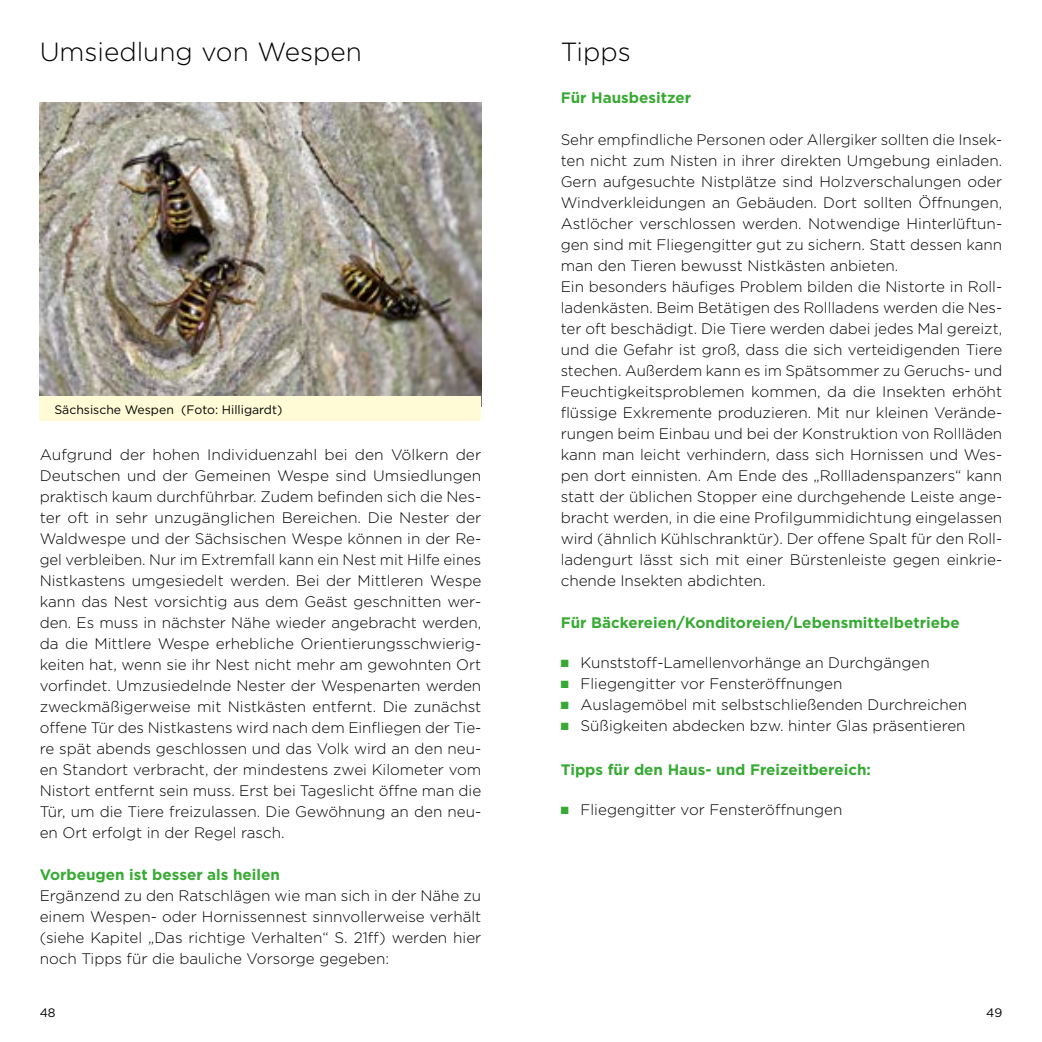
<style>
.page{position:relative;width:1042px;height:1042px;background:#fff}
.page>*{position:absolute;margin:0;border:0;box-sizing:border-box;transform-origin:0 0}
.überschrift_inhaltsa{font:300 26.25px "Gotham";color:#000}
.fließtext_Goth{font:300 15.22px/21px "Gotham";color:#000;text-align:justify}
.fließtext_Goth-2{font:700 15.22px "Gotham";color:#38aa34}
.H3_9pt_bold_hervorhe{font:700 15.22px "Gotham";color:#38aa34}
.bildunterschrift_Got{font:12.25px "Gotham";color:#000}
.s1{color:#38aa34}
</style>
<div class="page">
<img style="left:40px;top:103px;width:441px;height:293px">
<div style="left:40px;top:396px;width:441px;height:25px;background:#fffbd7"></div>
<p class="überschrift_inhaltsa" style="left:40px;top:35px;width:324px">Umsiedlung von Wespen</p>
<p class="bildunterschrift_Got" style="left:54px;top:401px;width:229px">Sächsische Wespen (Foto: Hilligardt)</p>
<p class="fließtext_Goth" style="left:40px;top:443px;width:443px">Aufgrund der hohen Individuenzahl bei den Völkern der Deutschen und der Gemeinen Wespe sind Umsiedlungen praktisch kaum durchführbar. Zudem befinden sich die Nes&shy;ter oft in sehr unzugänglichen Bereichen. Die Nester der Waldwespe und der Sächsischen Wespe können in der Re&shy;gel verbleiben. Nur im Extremfall kann ein Nest mit Hilfe eines Nistkastens umgesiedelt werden. Bei der Mittleren Wespe kann das Nest vorsichtig aus dem Geäst geschnitten wer&shy;den. Es muss in nächster Nähe wieder angebracht werden, da die Mittlere Wespe erhebliche Orientierungsschwierig&shy;keiten hat, wenn sie ihr Nest nicht mehr am gewohnten Ort vorfindet. Umzusiedelnde Nester der Wespenarten werden zweckmäßigerweise mit Nistkästen entfernt. Die zunächst offene Tür des Nistkastens wird nach dem Einfliegen der Tie&shy;re spät abends geschlossen und das Volk wird an den neu&shy;en Standort verbracht, der mindestens zwei Kilometer vom Nistort entfernt sein muss. Erst bei Tageslicht öffne man die Tür, um die Tiere freizulassen. Die Gewöhnung an den neu&shy;en Ort erfolgt in der Regel rasch.</p>
<p class="H3_9pt_bold_hervorhe" style="left:40px;top:864px;width:242px">Vorbeugen ist besser als heilen</p>
<p class="fließtext_Goth" style="left:40px;top:884px;width:443px">Ergänzend zu den Ratschlägen wie man sich in der Nähe zu einem Wespen- oder Hornissennest sinnvollerweise verhält (siehe Kapitel „Das richtige Verhalten“ S. 21ff) werden hier noch Tipps für die bauliche Vorsorge gegeben:</p>
<p class="überschrift_inhaltsa" style="left:561px;top:35px;width:72px">Tipps</p>
<p class="fließtext_Goth-2" style="left:561px;top:87px;width:132px">Für Hausbesitzer</p>
<p class="fließtext_Goth" style="left:561px;top:128px;width:443px">Sehr empfindliche Personen oder Allergiker sollten die Insek&shy;ten nicht zum Nisten in ihrer direkten Umgebung einladen.<br>Gern aufgesuchte Nistplätze sind Holzverschalungen oder Windverkleidungen an Gebäuden. Dort sollten Öffnungen, Astlöcher verschlossen werden. Notwendige Hinterlüftun&shy;gen sind mit Fliegengitter gut zu sichern. Statt dessen kann man den Tieren bewusst Nistkästen anbieten.</p>
<p class="fließtext_Goth" style="left:561px;top:275px;width:443px">Ein besonders häufiges Problem bilden die Nistorte in Roll&shy;ladenkästen. Beim Betätigen des Rollladens werden die Nes&shy;ter oft beschädigt. Die Tiere werden dabei jedes Mal gereizt, und die Gefahr ist groß, dass die sich verteidigenden Tiere stechen. Außerdem kann es im Spätsommer zu Geruchs- und Feuchtigkeitsproblemen kommen, da die Insekten erhöht flüssige Exkremente produzieren. Mit nur kleinen Verände&shy;rungen beim Einbau und bei der Konstruktion von Rollläden kann man leicht verhindern, dass sich Hornissen und Wes&shy;pen dort einnisten. Am Ende des „Rollladenspanzers“ kann statt der üblichen Stopper eine durchgehende Leiste ange&shy;bracht werden, in die eine Profilgummidichtung eingelassen wird (ähnlich Kühlschranktür). Der offene Spalt für den Roll&shy;ladengurt lässt sich mit einer Bürstenleiste gegen einkrie&shy;chende Insekten abdichten.</p>
<p class="fließtext_Goth-2" style="left:561px;top:612px;width:400px">Für Bäckereien/Konditoreien/Lebensmittelbetriebe</p>
<p class="fließtext_Goth" style="left:561px;top:652px;width:370px"><span class="s1">■</span> Kunststoff-Lamellenvorhänge an Durchgängen</p>
<p class="fließtext_Goth" style="left:561px;top:673px;width:283px"><span class="s1">■</span> Fliegengitter vor Fensteröffnungen</p>
<p class="fließtext_Goth" style="left:561px;top:694px;width:408px"><span class="s1">■</span> Auslagemöbel mit selbstschließenden Durchreichen</p>
<p class="fließtext_Goth" style="left:561px;top:715px;width:406px"><span class="s1">■</span> Süßigkeiten abdecken bzw. hinter Glas präsentieren</p>
<p class="fließtext_Goth-2" style="left:561px;top:759px;width:312px">Tipps für den Haus- und Freizeitbereich:</p>
<p class="fließtext_Goth" style="left:561px;top:799px;width:283px"><span class="s1">■</span> Fliegengitter vor Fensteröffnungen</p>
<p class="bildunterschrift_Got" style="left:40px;top:1005px;width:17px">48</p>
<p class="bildunterschrift_Got" style="left:986px;top:1005px;width:18px">49</p>
</div>
